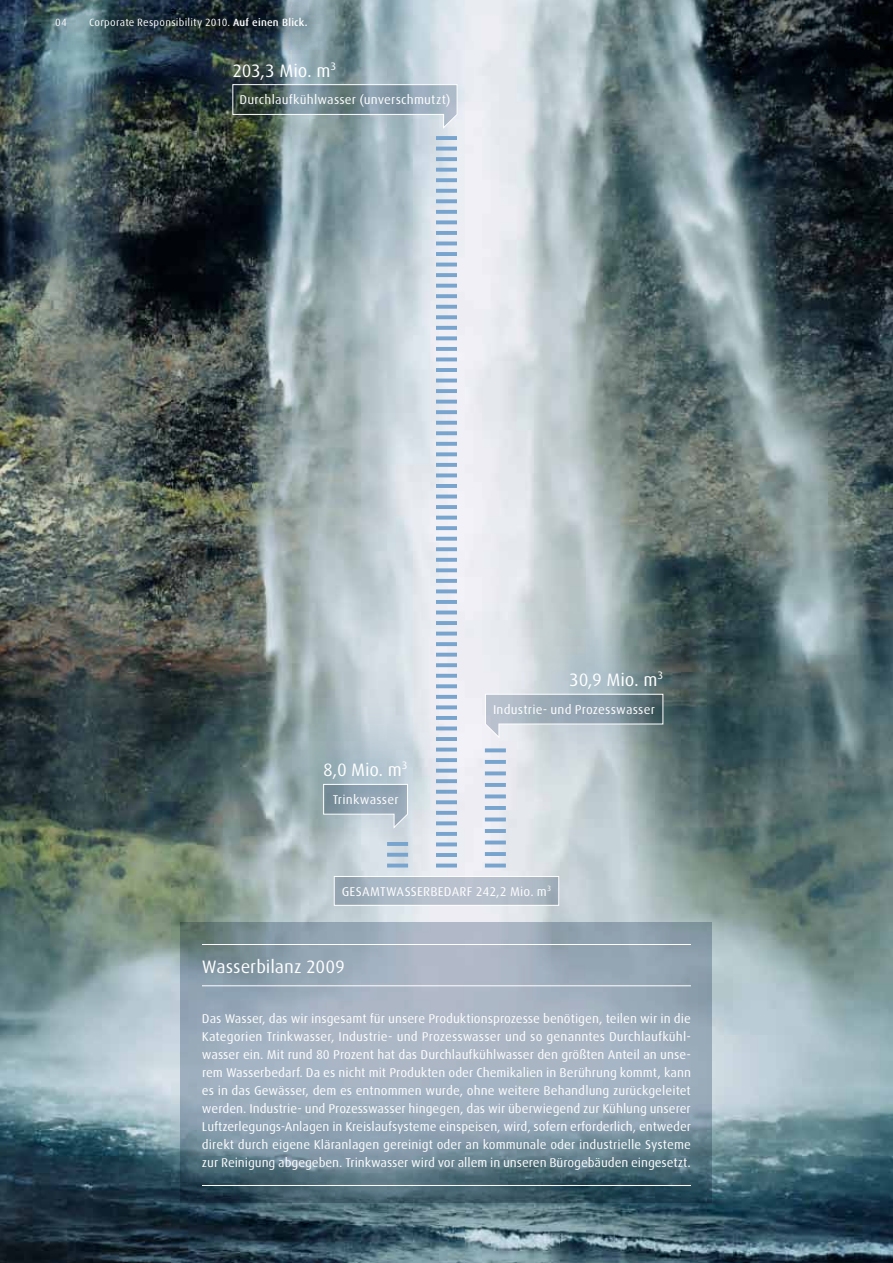
<style>
.page{position:relative;width:893px;height:1263px;background:#fff}
.page>*{position:absolute;margin:0;border:0;box-sizing:border-box;transform-origin:0 0}
.t1{font:18px "Linde Dax";letter-spacing:-.005em;color:#fff}
.t2{font:12.75px/18px "Linde Dax";letter-spacing:.01em;color:#fff;text-align:justify}
.t3{font:10.5px "Linde Dax";letter-spacing:.02em;color:#fff}
.s1{font-weight:500}
</style>
<div class="page">
<img style="left:0;top:0;width:893px;height:1263px">
<hr style="left:436px;top:136px;width:21px;height:4px;background:#78a4cd">
<svg style="left:436px;top:147px;width:21px;height:4px"></svg>
<svg style="left:436px;top:157px;width:21px;height:4px"></svg>
<svg style="left:436px;top:168px;width:21px;height:4px"></svg>
<svg style="left:436px;top:178px;width:21px;height:4px"></svg>
<svg style="left:436px;top:189px;width:21px;height:4px"></svg>
<svg style="left:436px;top:199px;width:21px;height:4px"></svg>
<svg style="left:436px;top:210px;width:21px;height:4px"></svg>
<svg style="left:436px;top:220px;width:21px;height:4px"></svg>
<hr style="left:436px;top:231px;width:21px;height:4px;background:#78a4cd">
<svg style="left:436px;top:241px;width:21px;height:4px"></svg>
<hr style="left:436px;top:252px;width:21px;height:4px;background:#78a4cd">
<hr style="left:436px;top:263px;width:21px;height:3px;background:#78a4cd">
<svg style="left:436px;top:273px;width:21px;height:4px"></svg>
<svg style="left:436px;top:284px;width:21px;height:4px"></svg>
<svg style="left:436px;top:294px;width:21px;height:4px"></svg>
<svg style="left:436px;top:305px;width:21px;height:4px"></svg>
<svg style="left:436px;top:315px;width:21px;height:4px"></svg>
<svg style="left:436px;top:326px;width:21px;height:4px"></svg>
<svg style="left:436px;top:336px;width:21px;height:4px"></svg>
<svg style="left:436px;top:347px;width:21px;height:4px"></svg>
<svg style="left:436px;top:357px;width:21px;height:4px"></svg>
<hr style="left:436px;top:368px;width:21px;height:4px;background:#78a4cd">
<hr style="left:436px;top:379px;width:21px;height:3px;background:#78a4cd">
<svg style="left:436px;top:389px;width:21px;height:4px"></svg>
<svg style="left:436px;top:400px;width:21px;height:4px"></svg>
<svg style="left:436px;top:410px;width:21px;height:4px"></svg>
<svg style="left:436px;top:421px;width:21px;height:4px"></svg>
<svg style="left:436px;top:431px;width:21px;height:4px"></svg>
<svg style="left:436px;top:442px;width:21px;height:4px"></svg>
<svg style="left:436px;top:452px;width:21px;height:4px"></svg>
<svg style="left:436px;top:463px;width:21px;height:4px"></svg>
<svg style="left:436px;top:473px;width:21px;height:4px"></svg>
<hr style="left:436px;top:484px;width:21px;height:4px;background:#78a4cd">
<svg style="left:436px;top:494px;width:21px;height:4px"></svg>
<hr style="left:436px;top:505px;width:21px;height:4px;background:#78a4cd">
<svg style="left:436px;top:516px;width:21px;height:4px"></svg>
<svg style="left:436px;top:526px;width:21px;height:4px"></svg>
<svg style="left:436px;top:537px;width:21px;height:4px"></svg>
<svg style="left:436px;top:547px;width:21px;height:4px"></svg>
<svg style="left:436px;top:558px;width:21px;height:4px"></svg>
<svg style="left:436px;top:568px;width:21px;height:4px"></svg>
<svg style="left:436px;top:579px;width:21px;height:4px"></svg>
<svg style="left:436px;top:589px;width:21px;height:4px"></svg>
<hr style="left:436px;top:600px;width:21px;height:4px;background:#78a4cd">
<svg style="left:436px;top:610px;width:21px;height:4px"></svg>
<hr style="left:436px;top:621px;width:21px;height:4px;background:#78a4cd">
<hr style="left:436px;top:632px;width:21px;height:3px;background:#78a4cd">
<svg style="left:436px;top:642px;width:21px;height:4px"></svg>
<svg style="left:436px;top:653px;width:21px;height:4px"></svg>
<svg style="left:436px;top:663px;width:21px;height:4px"></svg>
<svg style="left:436px;top:674px;width:21px;height:4px"></svg>
<svg style="left:436px;top:684px;width:21px;height:4px"></svg>
<hr style="left:436px;top:832px;width:21px;height:4px;background:#78a4cd">
<svg style="left:436px;top:842px;width:21px;height:4px"></svg>
<hr style="left:436px;top:853px;width:21px;height:4px;background:#78a4cd">
<svg style="left:436px;top:863px;width:21px;height:4px"></svg>
<svg style="left:485px;top:748px;width:21px;height:4px"></svg>
<svg style="left:485px;top:760px;width:21px;height:4px"></svg>
<svg style="left:485px;top:771px;width:21px;height:4px"></svg>
<hr style="left:485px;top:783px;width:21px;height:4px;background:#78a4cd">
<svg style="left:485px;top:794px;width:21px;height:4px"></svg>
<hr style="left:485px;top:806px;width:21px;height:4px;background:#78a4cd">
<svg style="left:485px;top:817px;width:21px;height:4px"></svg>
<hr style="left:485px;top:829px;width:21px;height:4px;background:#78a4cd">
<svg style="left:485px;top:840px;width:21px;height:4px"></svg>
<hr style="left:485px;top:852px;width:21px;height:4px;background:#78a4cd">
<svg style="left:485px;top:863px;width:21px;height:4px"></svg>
<hr style="left:387px;top:842px;width:21px;height:4px;background:#78a4cd">
<svg style="left:387px;top:853px;width:21px;height:4px"></svg>
<svg style="left:387px;top:863px;width:21px;height:4px"></svg>
<div style="left:499px;top:601px;width:215px;height:143px;background:#678fa7;opacity:.8"></div>
<div style="left:255px;top:692px;width:204px;height:142px;background:#678fa7;opacity:.8"></div>
<svg style="left:336px;top:878px;width:221px;height:26px;background:#adb9c5"></svg>
<div style="left:334px;top:876px;width:225px;height:30px;border:1px solid #fff"></div>
<div style="left:162px;top:0;width:225px;height:135px;background:#678fa7;opacity:.8"></div>
<svg style="left:323px;top:783px;width:85px;height:46px;background:#a2b3be"></svg>
<svg style="left:484px;top:693px;width:180px;height:46px;background:#a3b1b9"></svg>
<svg style="left:232px;top:84px;width:226px;height:46px;background:#829498"></svg>
<svg style="left:181px;top:923px;width:531px;height:280px;background:#8c9eac"></svg>
<hr style="left:202px;top:944px;width:489px;height:1px;background:#fff">
<hr style="left:202px;top:985px;width:489px;height:1px;background:#fff">
<hr style="left:202px;top:1185px;width:489px;height:1px;background:#fff">
<svg style="left:20px;top:0;width:34px;height:52px;background:#334b57"></svg>
<svg style="left:54px;top:0;width:277px;height:54px;background:#40545d"></svg>
<p class="t3" style="left:55px;top:17px;width:13px">04</p>
<p class="t3" style="left:89px;top:17px;width:220px">Corporate Responsibility 2010. <span class="s1">Auf einen Blick.</span></p>
<h1 class="t1" style="left:232px;top:61px;width:105px">203,3 Mio. m<sup>3</sup></h1>
<p class="t2" style="left:240px;top:91px;width:212px">Durchlaufkühlwasser (unverschmutzt)</p>
<h1 class="t1" style="left:323px;top:760px;width:86px">8,0 Mio. m<sup>3</sup></h1>
<p class="t2" style="left:333px;top:791px;width:68px">Trinkwasser</p>
<h1 class="t1" style="left:569px;top:670px;width:96px">30,9 Mio. m<sup>3</sup></h1>
<p class="t2" style="left:493px;top:701px;width:164px">Industrie- und Prozesswasser</p>
<p class="t2" style="left:342px;top:882px;width:211px">Gesamtwasserbedarf 242,2 Mio. m<sup>3</sup></p>
<h1 class="t1" style="left:202px;top:956px;width:144px">Wasserbilanz 2009</h1>
<p class="t2" style="left:202px;top:1010px;width:491px">Das Wasser, das wir insgesamt für unsere Produktionsprozesse benötigen, teilen wir in die Kategorien Trinkwasser, Industrie- und Prozesswasser und so genanntes Durchlaufkühl&shy;wasser ein. Mit rund 80 Prozent hat das Durchlaufkühlwasser den größten Anteil an unse&shy;rem Wasserbedarf. Da es nicht mit Produkten oder Chemikalien in Berührung kommt, kann es in das Gewässer, dem es entnommen wurde, ohne weitere Behandlung zurückgeleitet werden. Industrie- und Prozesswasser hingegen, das wir überwiegend zur Kühlung unserer Luftzerlegungs-Anlagen in Kreislaufsysteme einspeisen, wird, sofern erforderlich, entweder direkt durch eigene Kläranlagen gereinigt oder an kommunale oder industrielle Systeme zur Reinigung abgegeben. Trinkwasser wird vor allem in unseren Bürogebäuden eingesetzt.</p>
</div>
